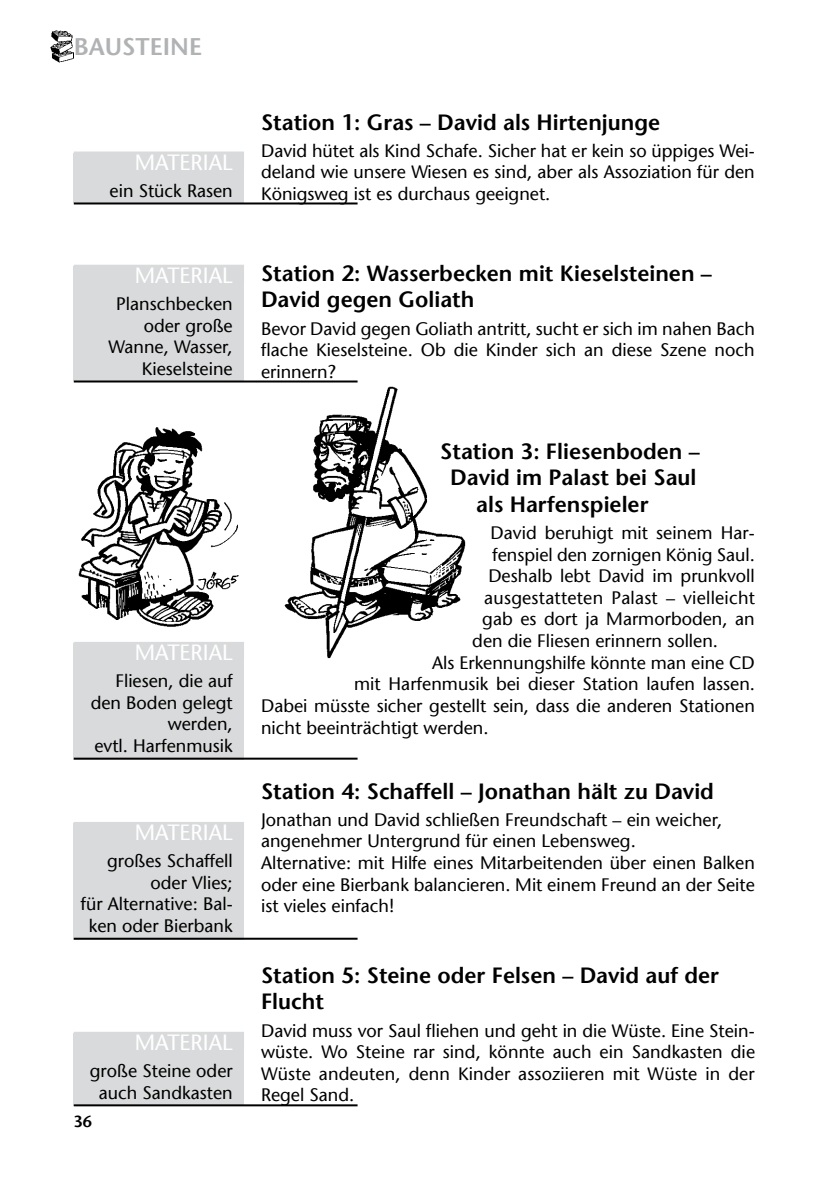
<style>
.page{position:relative;width:840px;height:1191px;background:#fff}
.page>*{position:absolute;margin:0;border:0;box-sizing:border-box;transform-origin:0 0}
.t1{font:600 24px "Stone Sans";color:#b1b2b4}
.t2{font:600 22px/26.4px "Stone Sans";color:#000}
.t3{font:22px "Stone Sans";color:#fff}
.t4{font:18px/21.6px "Stone Sans";color:#000;text-align:justify}
.t5{font:600 16px "Stone Sans";color:#000}
</style>
<div class="page">
<img style="left:50px;top:30px;width:24px;height:32px">
<div style="left:74px;top:153px;width:170px;height:50px;background:#d9dadb"></div>
<div style="left:74px;top:151px;width:170px;height:18px;background:#d9dadb"></div>
<hr style="left:74px;top:202px;width:283px;height:2px;background:#000">
<div style="left:74px;top:266px;width:170px;height:115px;background:#d9dadb"></div>
<div style="left:74px;top:265px;width:170px;height:18px;background:#d9dadb"></div>
<hr style="left:74px;top:380px;width:283px;height:2px;background:#000">
<div style="left:74px;top:643px;width:170px;height:117px;background:#d9dadb"></div>
<hr style="left:74px;top:757px;width:283px;height:2px;background:#000">
<div style="left:74px;top:823px;width:170px;height:117px;background:#d9dadb"></div>
<div style="left:74px;top:822px;width:170px;height:18px;background:#d9dadb"></div>
<hr style="left:74px;top:937px;width:283px;height:2px;background:#000">
<div style="left:74px;top:1033px;width:170px;height:73px;background:#d9dadb"></div>
<div style="left:74px;top:1031px;width:170px;height:18px;background:#d9dadb"></div>
<hr style="left:74px;top:1104px;width:283px;height:2px;background:#000">
<img style="left:74px;top:381px;width:392px;height:278px">
<h1 class="t1" style="left:74px;top:33px;width:90px">Bausteine</h1>
<p class="t3" style="left:135px;top:149px;width:33px">Material</p>
<p class="t4" style="left:109px;top:180px;width:125px">ein Stück Rasen</p>
<p class="t3" style="left:135px;top:262px;width:33px">Material</p>
<p class="t4" style="left:108px;top:293px;width:126px;text-align:right">Planschbecken oder große<br>Wanne, Wasser,<br>Kieselsteine</p>
<p class="t3" style="left:135px;top:639px;width:33px">Material</p>
<p class="t4" style="left:91px;top:670px;width:143px;text-align:right">Fliesen, die auf den Boden gelegt werden,<br>evtl. Harfenmusik</p>
<p class="t3" style="left:135px;top:819px;width:33px">Material</p>
<p class="t4" style="left:81px;top:850px;width:153px;text-align:right">großes Schaffell oder Vlies;<br>für Alternative: Bal&shy;ken oder Bierbank</p>
<p class="t3" style="left:135px;top:1029px;width:33px">Material</p>
<p class="t4" style="left:90px;top:1060px;width:144px;text-align:center">große Steine oder auch Sandkasten</p>
<p class="t5" style="left:74px;top:1112px;width:20px">36</p>
<p class="t2" style="left:261px;top:109px;width:400px">Station 1: Gras – David als Hirtenjunge</p>
<p class="t4" style="left:261px;top:140px;width:495px">David hütet als Kind Schafe. Sicher hat er kein so üppiges Wei&shy;deland wie unsere Wiesen es sind, aber als Assoziation für den Königsweg ist es durchaus geeignet.</p>
<p class="t2" style="left:261px;top:260px;width:452px">Station 2: Wasserbecken mit Kieselsteinen –<br>David gegen Goliath</p>
<p class="t4" style="left:261px;top:318px;width:495px">Bevor David gegen Goliath antritt, sucht er sich im nahen Bach flache Kieselsteine. Ob die Kinder sich an diese Szene noch erinnern?</p>
<p class="t2" style="left:440px;top:438px;width:261px">Station 3: Fliesenboden –</p>
<p class="t2" style="left:450px;top:464px;width:247px">David im Palast bei Saul</p>
<p class="t2" style="left:476px;top:491px;width:173px">als Harfenspieler</p>
<p class="t4" style="left:490px;top:522px;width:266px">David beruhigt mit seinem Har-</p>
<p class="t4" style="left:492px;top:543px;width:264px">fenspiel den zornigen König Saul.</p>
<p class="t4" style="left:488px;top:565px;width:268px">Deshalb lebt David im prunkvoll</p>
<p class="t4" style="left:484px;top:587px;width:272px">ausgestatteten Palast – vielleicht</p>
<p class="t4" style="left:482px;top:608px;width:274px">gab es dort ja Marmorboden, an</p>
<p class="t4" style="left:472px;top:630px;width:247px">den die Fliesen erinnern sollen.</p>
<p class="t4" style="left:432px;top:651px;width:324px">Als Erkennungshilfe könnte man eine CD</p>
<p class="t4" style="left:354px;top:673px;width:402px">mit Harfenmusik bei dieser Station laufen lassen.</p>
<p class="t4" style="left:261px;top:695px;width:495px">Dabei müsste sicher gestellt sein, dass die anderen Stationen</p>
<p class="t4" style="left:261px;top:716px;width:229px">nicht beeinträchtigt werden.</p>
<p class="t2" style="left:261px;top:777px;width:454px">Station 4: Schaffell – Jonathan hält zu David</p>
<p class="t4" style="left:261px;top:808px;width:495px;text-align:left">Jonathan und David schließen Freundschaft – ein weicher, angenehmer Untergrund für einen Lebensweg.<br>Alternative: mit Hilfe eines Mitarbeitenden über einen Balken oder eine Bierbank balancieren. Mit einem Freund an der Seite ist vieles einfach!</p>
<p class="t2" style="left:261px;top:962px;width:459px">Station 5: Steine oder Felsen – David auf der<br>Flucht</p>
<p class="t4" style="left:261px;top:1019px;width:495px">David muss vor Saul fliehen und geht in die Wüste. Eine Stein&shy;wüste. Wo Steine rar sind, könnte auch ein Sandkasten die Wüste andeuten, denn Kinder assoziieren mit Wüste in der Regel Sand.</p>
</div>
